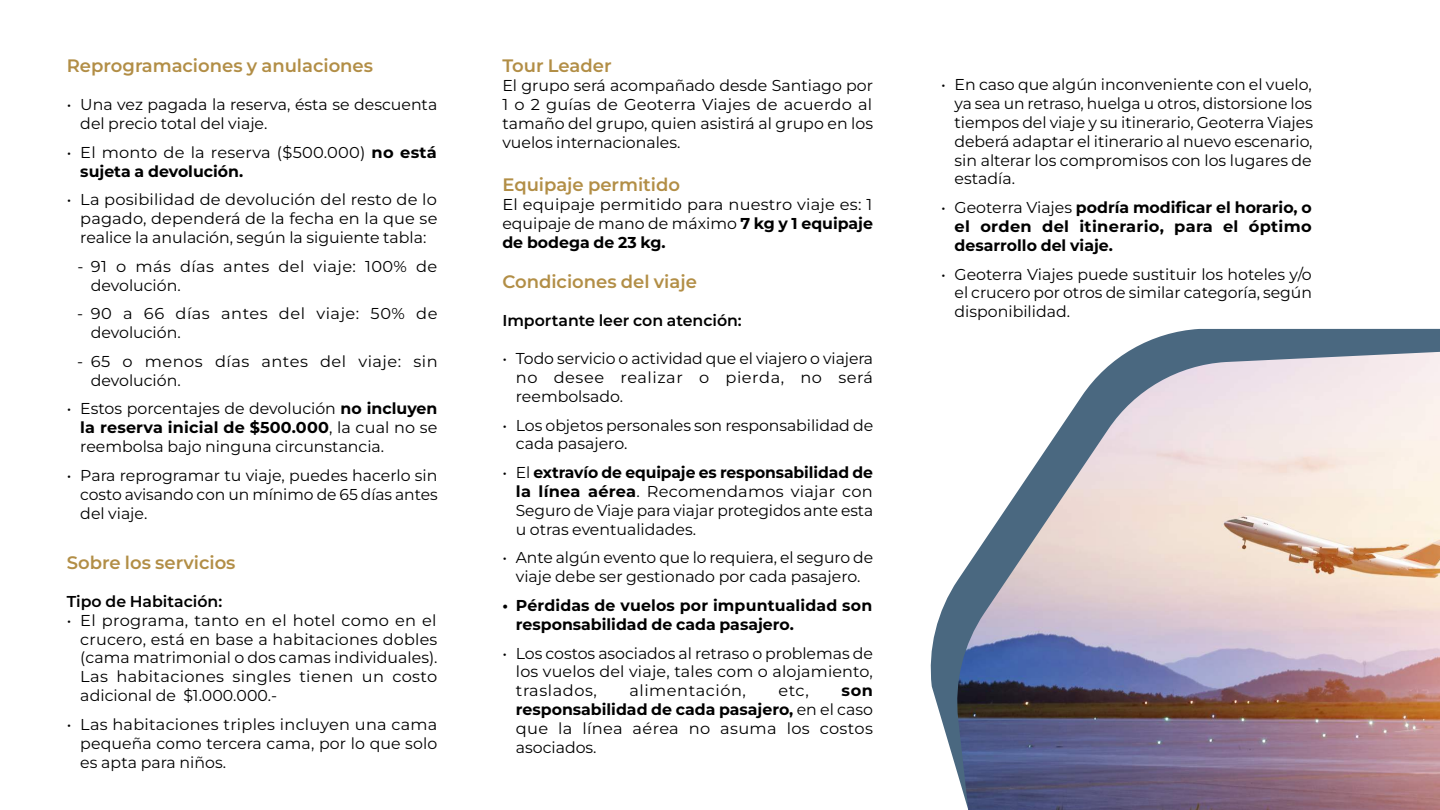
<style>
.page{position:relative;width:1440px;height:810px;background:#fff}
.page>*{position:absolute;margin:0;border:0;box-sizing:border-box;transform-origin:0 0}
.t1{font:600 18px "Montserrat";color:#b28e46}
.t2{font:15.75px/18.9px "Montserrat";color:#000;text-align:justify}
.t3{font:700 15.75px/18.9px "Montserrat";letter-spacing:.01em;color:#000}
.t4{font:15.75px/18.9px "Montserrat";letter-spacing:.035em;color:#000}
.t5{font:600 15.75px "Montserrat";color:#000}
.t6{font:15.75px/18.9px "Montserrat";letter-spacing:.025em;color:#000}
.t7{font:15.75px/18.9px "Montserrat";letter-spacing:.03em;color:#000}
.s1{font-weight:700}
.s2{font-weight:400}
</style>
<div class="page">
<svg style="left:930px;top:329px;width:510px;height:432px"></svg>
<img style="left:954px;top:352px;width:486px;height:458px">
<p class="t1" style="left:67px;top:54px;width:308px">Reprogramaciones y anulaciones</p>
<p class="t2" style="left:80px;top:95px;width:359px;text-indent:-13px">• Una vez pagada la reserva, ésta se descuenta del precio total del viaje.</p>
<p class="t2" style="left:80px;top:142px;width:358px;text-indent:-14px">• El monto de la reserva ($500.000) <span class="s1">no está sujeta a devolución.</span></p>
<p class="t2" style="left:80px;top:190px;width:359px;text-indent:-13px">• La posibilidad de devolución del resto de lo pagado, dependerá de la fecha en la que se realice la anulación, según la siguiente tabla:</p>
<p class="t6" style="left:91px;top:256px;width:348px;text-indent:-13px">- 91 o más días antes del viaje: 100% de devolución.</p>
<p class="t4" style="left:91px;top:304px;width:348px;text-indent:-13px">- 90 a 66 días antes del viaje: 50% de devolución.</p>
<p class="t7" style="left:91px;top:351px;width:348px;text-indent:-13px">- 65 o menos días antes del viaje: sin devolución.</p>
<p class="t2" style="left:80px;top:399px;width:359px;text-indent:-14px">• Estos porcentajes de devolución <span class="s1">no incluyen la reserva inicial de $500.000</span>, la cual no se reembolsa bajo ninguna circunstancia.</p>
<p class="t2" style="left:80px;top:465px;width:359px;text-indent:-13px">• Para reprogramar tu viaje, puedes hacerlo sin costo avisando con un mínimo de 65 días antes del viaje.</p>
<p class="t1" style="left:67px;top:551px;width:170px">Sobre los servicios</p>
<p class="t5" style="left:67px;top:591px;width:157px">Tipo de Habitación:</p>
<p class="t2" style="left:80px;top:610px;width:359px;text-indent:-14px">• El programa, tanto en el hotel como en el crucero, está en base a habitaciones dobles (cama matrimonial o dos camas individuales).<br>Las habitaciones singles tienen un costo adicional de $1.000.000.-</p>
<p class="t2" style="left:80px;top:714px;width:359px;text-indent:-13px">• Las habitaciones triples incluyen una cama pequeña como tercera cama, por lo que solo es apta para niños.</p>
<p class="t1" style="left:502px;top:54px;width:111px">Tour Leader</p>
<p class="t2" style="left:502px;top:76px;width:372px">El grupo será acompañado desde Santiago por 1 o 2 guías de Geoterra Viajes de acuerdo al tamaño del grupo, quien asistirá al grupo en los vuelos internacionales.</p>
<p class="t1" style="left:502px;top:173px;width:179px">Equipaje permitido</p>
<p class="t2" style="left:502px;top:195px;width:372px">El equipaje permitido para nuestro viaje es: 1 equipaje de mano de máximo <span class="s1">7 kg y 1 equipaje de bodega de 23 kg.</span></p>
<p class="t1" style="left:502px;top:270px;width:196px">Condiciones del viaje</p>
<p class="t5" style="left:502px;top:310px;width:241px">Importante leer con atención:</p>
<p class="t2" style="left:516px;top:349px;width:359px;text-indent:-14px">• Todo servicio o actividad que el viajero o viajera no desee realizar o pierda, no será reembolsado.</p>
<p class="t2" style="left:516px;top:415px;width:359px;text-indent:-13px">• Los objetos personales son responsabilidad de cada pasajero.</p>
<p class="t2" style="left:516px;top:463px;width:359px;text-indent:-13px">• El <span class="s1">extravío de equipaje es responsabilidad de la línea aérea</span>. Recomendamos viajar con Seguro de Viaje para viajar protegidos ante esta u otras eventualidades.</p>
<p class="t2" style="left:502px;top:548px;width:372px;text-align:center">• Ante algún evento que lo requiera, el seguro de viaje debe ser gestionado por cada pasajero.</p>
<p class="t3" style="left:516px;top:596px;width:358px;text-indent:-13px">• Pérdidas de vuelos por impuntualidad son responsabilidad de cada pasajero.</p>
<p class="t2" style="left:516px;top:643px;width:359px;text-indent:-13px">• Los costos asociados al retraso o problemas de los vuelos del viaje, tales com o alojamiento, traslados,</p>
<p class="t4" style="left:629px;top:681px;width:118px">alimentación,</p>
<p class="t2" style="left:778px;top:681px;width:32px">etc,</p>
<p class="t2" style="left:516px;top:681px;width:359px;text-indent:326px"><span class="s1">son responsabilidad de cada pasajero,</span> en el caso que la línea aérea no asuma los costos asociados.</p>
<p class="t2" style="left:955px;top:75px;width:360px;text-indent:-13px">• En caso que algún inconveniente con el vuelo, ya sea un retraso, huelga u otros, distorsione los tiempos del viaje y su itinerario, Geoterra Viajes deberá adaptar el itinerario al nuevo escenario, sin alterar los compromisos con los lugares de estadía.</p>
<p class="t3" style="left:955px;top:198px;width:359px;text-align:justify;text-indent:-13px"><span class="s2">• Geoterra Viajes</span> podría modificar el horario, o el orden del itinerario, para el óptimo desarrollo del viaje.</p>
<p class="t2" style="left:955px;top:264px;width:359px;text-indent:-13px">• Geoterra Viajes puede sustituir los hoteles y/o el crucero por otros de similar categoría, según disponibilidad.</p>
</div>
